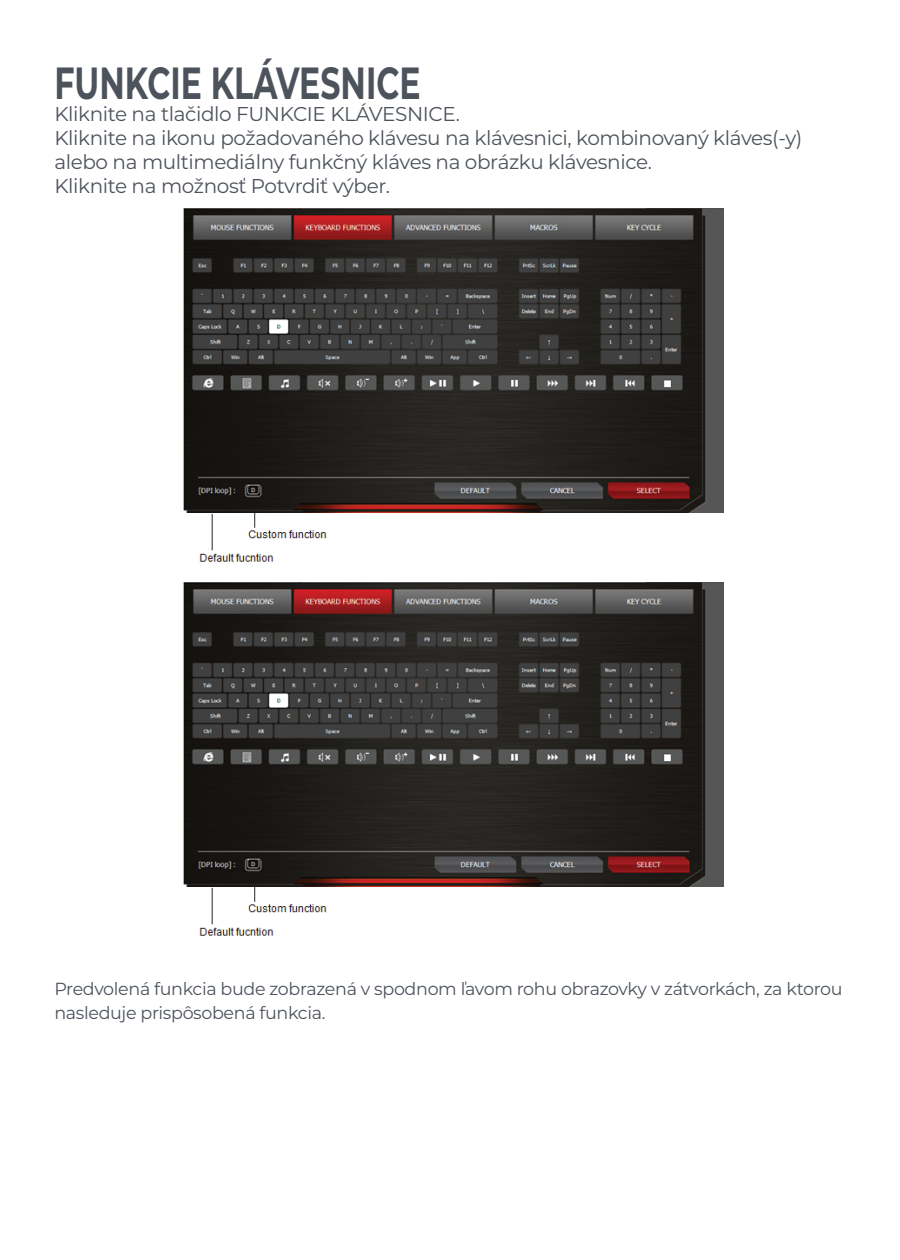
<style>
.page{position:relative;width:900px;height:1260px;background:#fff}
.page>*{position:absolute;margin:0;border:0;box-sizing:border-box;transform-origin:0 0}
.t1{font:700 45px "Montserrat";color:#4d535c;scale:.7 1}
.t2{font:20px/24px "Montserrat";letter-spacing:-.02em;color:#4d535c}
.t3{font:17.5px/24px "Montserrat";letter-spacing:-.02em;color:#4d535c}
</style>
<div class="page">
<img style="left:183px;top:209px;width:540px;height:353px">
<img style="left:183px;top:582px;width:540px;height:354px">
<h1 class="t1" style="left:54px;top:50px;width:525px">FUNKCIE KLÁVESNICE</h1>
<p class="t2" style="left:54px;top:101px;width:750px">Kliknite na tlačidlo FUNKCIE KLÁVESNICE.<br>Kliknite na ikonu požadovaného klávesu na klávesnici, kombinovaný kláves(-y) alebo na multimediálny funkčný kláves na obrázku klávesnice.<br>Kliknite na možnosť Potvrdiť výber.</p>
<p class="t3" style="left:54px;top:976px;width:790px">Predvolená funkcia bude zobrazená v spodnom ľavom rohu obrazovky v zátvorkách, za ktorou nasleduje prispôsobená funkcia.</p>
</div>
